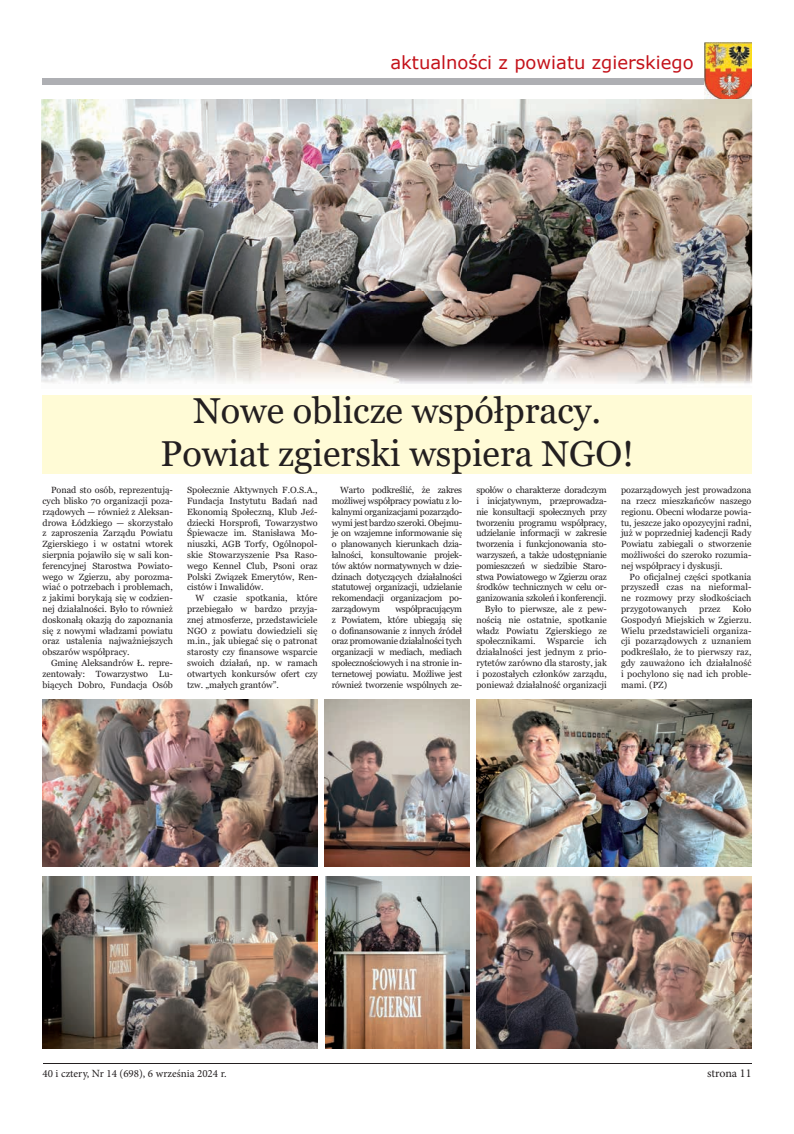
<style>
.page{position:relative;width:794px;height:1134px;background:#fff}
.page>*{position:absolute;margin:0;border:0;box-sizing:border-box;transform-origin:0 0}
.t1{font:36px/43.2px "Georgia";color:#231f20;text-align:center}
.t2{font:18px "Verdana";color:#c4121a}
.t3{font:12px "Minion Pro";letter-spacing:-.005em;color:#231f20}
.t4{font:11px "Minion Pro";color:#231f20}
.t5{font:9px/10.8px "Georgia";color:#231f20;text-align:justify}
.t6{font:9px/10.8px "Georgia";letter-spacing:-.02em;color:#231f20;text-align:right}
</style>
<div class="page">
<hr style="left:43px;top:1063px;width:708px;height:1px;background:#231f20">
<div style="left:43px;top:78px;width:708px;height:6px;background:#aeafb3"></div>
<img style="left:704px;top:43px;width:47px;height:56px">
<img style="left:42px;top:99px;width:710px;height:285px">
<div style="left:43px;top:395px;width:709px;height:79px;background:#fffbd6"></div>
<img style="left:43px;top:699px;width:274px;height:168px">
<img style="left:43px;top:876px;width:274px;height:173px">
<img style="left:476px;top:699px;width:275px;height:168px">
<img style="left:476px;top:876px;width:275px;height:173px">
<img style="left:325px;top:699px;width:144px;height:168px">
<img style="left:325px;top:876px;width:144px;height:173px">
<h2 class="t2" style="left:390px;top:51px;width:305px">aktualności z powiatu zgierskiego</h2>
<h1 class="t1" style="left:161px;top:389px;width:475px">Nowe oblicze współpracy.<br>Powiat zgierski wspiera NGO!</h1>
<p class="t5" style="left:43px;top:485px;width:132px;text-indent:9px">Ponad sto osób, reprezentują&shy;cych blisko 70 organizacji poza&shy;rządowych — również z Aleksan&shy;drowa Łódzkiego — skorzystało z zaproszenia Zarządu Powiatu Zgierskiego i w ostatni wtorek sierpnia pojawiło się w sali kon&shy;ferencyjnej Starostwa Powiato&shy;wego w Zgierzu, aby porozma&shy;wiać o potrzebach i problemach, z jakimi borykają się w codzien&shy;nej działalności. Było to również doskonałą okazją do zapoznania się z nowymi władzami powiatu oraz ustalenia najważniejszych obszarów współpracy.</p>
<p class="t5" style="left:43px;top:658px;width:132px;text-indent:9px">Gminę Aleksandrów Ł. repre&shy;zentowały: Towarzystwo Lu&shy;biących Dobro, Fundacja Osób</p>
<p class="t5" style="left:187px;top:485px;width:132px">Społecznie Aktywnych F.O.S.A., Fundacja Instytutu Badań nad Ekonomią Społeczną, Klub Jeź&shy;dziecki Horsprofi, Towarzystwo Śpiewacze im. Stanisława Mo&shy;niuszki, AGB Torfy, Ogólnopol&shy;skie Stowarzyszenie Psa Raso&shy;wego Kennel Club, Psoni oraz Polski Związek Emerytów, Ren&shy;cistów i Inwalidów.</p>
<p class="t5" style="left:187px;top:593px;width:132px;text-indent:9px">W czasie spotkania, które przebiegało w bardzo przyja&shy;znej atmosferze, przedstawiciele NGO z powiatu dowiedzieli się m.in., jak ubiegać się o patronat starosty czy finansowe wsparcie swoich działań, np. w ramach otwartych konkursów ofert czy tzw. „małych grantów”.</p>
<p class="t5" style="left:332px;top:485px;width:132px;text-indent:9px">Warto podkreślić, że zakres możliwej współpracy powiatu z lo&shy;kalnymi organizacjami pozarządo&shy;wymi jest bardzo szeroki. Obejmu&shy;je on wzajemne informowanie się o planowanych kierunkach dzia&shy;łalności, konsultowanie projek&shy;tów aktów normatywnych w dzie&shy;dzinach dotyczących działalności statutowej organizacji, udzielanie rekomendacji organizacjom po&shy;zarządowym</p>
<p class="t5" style="left:332px;top:604px;width:132px;text-indent:64px">współpracującym z Powiatem, które ubiegają się o dofinansowanie z innych źródeł oraz promowanie działalności tych organizacji w mediach, mediach społecznościowych i na stronie in&shy;ternetowej powiatu. Możliwe jest również tworzenie wspólnych ze-</p>
<p class="t6" style="left:476px;top:485px;width:132px">społów o charakterze doradczym i inicjatywnym, przeprowadza&shy;nie konsultacji społecznych przy tworzeniu programu współpracy, udzielanie informacji w zakresie tworzenia i funkcjonowania sto&shy;warzyszeń, a także udostępnianie pomieszczeń w siedzibie Staro&shy;stwa Powiatowego w Zgierzu oraz środków technicznych w celu or&shy;ganizowania szkoleń i konferencji.<br>Było to pierwsze, ale z pew&shy;nością nie ostatnie, spotkanie władz Powiatu Zgierskiego ze społecznikami. Wsparcie ich działalności jest jednym z prio&shy;rytetów zarówno dla starosty, jak i pozostałych członków zarządu, ponieważ działalność organizacji</p>
<p class="t5" style="left:621px;top:485px;width:132px">pozarządowych jest prowadzona na rzecz mieszkańców naszego regionu. Obecni włodarze powia&shy;tu, jeszcze jako opozycyjni radni, już w poprzedniej kadencji Rady Powiatu zabiegali o stworzenie możliwości do szeroko rozumia&shy;nej współpracy i dyskusji.</p>
<p class="t5" style="left:621px;top:571px;width:132px;text-indent:9px">Po oficjalnej części spotkania przyszedł czas na nieformal&shy;ne rozmowy przy słodkościach przygotowanych</p>
<p class="t5" style="left:621px;top:604px;width:132px;text-indent:112px">Koło Gospodyń Miejskich w Zgierzu.<br>Wielu przedstawicieli organiza&shy;cji pozarządowych z uznaniem podkreślało, że to pierwszy raz, gdy zauważono ich działalność i pochylono się nad ich proble&shy;mami. (PZ)</p>
<p class="t5" style="left:699px;top:604px;width:23px">przez</p>
<p class="t4" style="left:43px;top:1066px;width:186px">40 i cztery, Nr 14 (698), 6 września 2024 r.</p>
<h3 class="t3" style="left:707px;top:1065px;width:46px">strona 11</h3>
</div>
